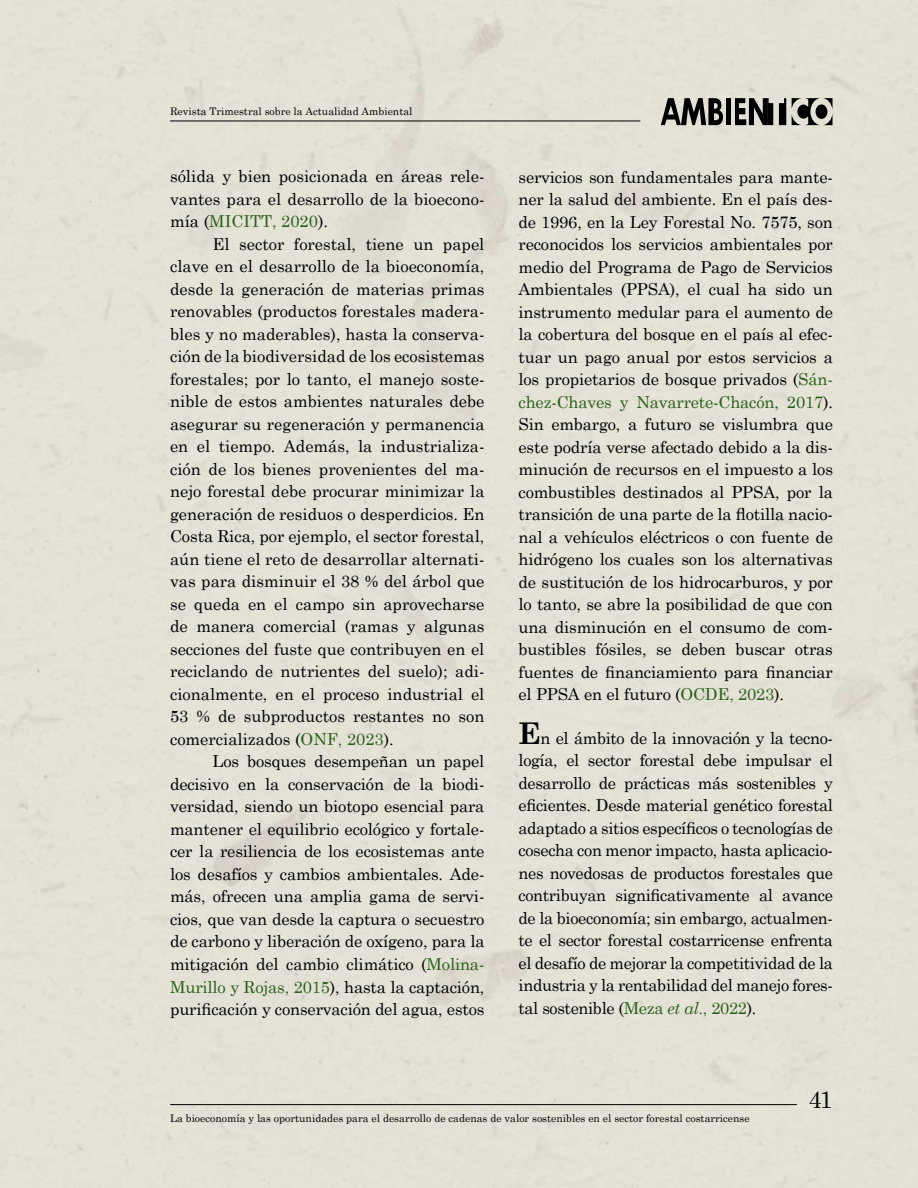
<style>
.page{position:relative;width:918px;height:1188px;background:#e4e2d5}
.page>*{position:absolute;margin:0;border:0;box-sizing:border-box;transform-origin:0 0}
.t1{font:24px "Century Schoolbook";color:#000}
.t2{font:16.5px/22.5px "Century Schoolbook";letter-spacing:-.01em;color:#000;text-align:justify}
.t3{font:10.5px "Century Schoolbook";color:#000}
.s1{color:#295f19}
.s2{font-weight:700;font-size:30px}
.s3{font-style:italic;color:#295f19}
</style>
<div class="page">
<hr style="left:170px;top:121px;width:470px;height:1px;background:#000">
<svg style="left:661px;top:98px;width:62px;height:27px;background:#5e5d58"></svg>
<div style="left:726px;top:98px;width:5px;height:27px;background:#000"></div>
<svg style="left:779px;top:98px;width:7px;height:27px"></svg>
<svg style="left:735px;top:98px;width:38px;height:27px"></svg>
<svg style="left:792px;top:98px;width:41px;height:27px"></svg>
<hr style="left:170px;top:1104px;width:627px;height:1px;background:#000">
<p class="t3" style="left:170px;top:105px;width:244px">Revista Trimestral sobre la Actualidad Ambiental</p>
<p class="t2" style="left:170px;top:165px;width:316px">sólida y bien posicionada en áreas rele&shy;vantes para el desarrollo de la bioecono&shy;mía (<span class="s1">MICITT, 2020</span>).</p>
<p class="t2" style="left:170px;top:232px;width:316px;text-indent:43px">El sector forestal, tiene un papel clave en el desarrollo de la bioeconomía, desde la generación de materias primas renovables (productos forestales madera&shy;bles y no maderables), hasta la conserva&shy;ción de la biodiversidad de los ecosistemas forestales; por lo tanto, el manejo soste&shy;nible de estos ambientes naturales debe asegurar su regeneración y permanencia en el tiempo. Además, la industrializa&shy;ción de los bienes provenientes del ma&shy;nejo forestal debe procurar minimizar la generación de residuos o desperdicios. En Costa Rica, por ejemplo, el sector forestal, aún tiene el reto de desarrollar alternati&shy;vas para disminuir el 38 % del árbol que se queda en el campo sin aprovecharse de manera comercial (ramas y algunas secciones del fuste que contribuyen en el reciclando de nutrientes del suelo); adi&shy;cionalmente, en el proceso industrial el 53 % de subproductos restantes no son comercializados (<span class="s1">ONF, 2023</span>).</p>
<p class="t2" style="left:170px;top:750px;width:316px;text-indent:43px">Los bosques desempeñan un papel decisivo en la conservación de la biodi&shy;versidad, siendo un biotopo esencial para mantener el equilibrio ecológico y fortale&shy;cer la resiliencia de los ecosistemas ante los desafíos y cambios ambientales. Ade&shy;más, ofrecen una amplia gama de servi&shy;cios, que van desde la captura o secuestro de carbono y liberación de oxígeno, para la mitigación del cambio climático (<span class="s1">Molina-Murillo y Rojas, 2015</span>), hasta la captación, purificación y conservación del agua, estos</p>
<p class="t2" style="left:519px;top:165px;width:316px">servicios son fundamentales para mante&shy;ner la salud del ambiente. En el país des&shy;de 1996, en la Ley Forestal No. 7575, son reconocidos los servicios ambientales por medio del Programa de Pago de Servicios Ambientales (PPSA), el cual ha sido un instrumento medular para el aumento de la cobertura del bosque en el país al efec&shy;tuar un pago anual por estos servicios a los propietarios de bosque privados (<span class="s1">Sán&shy;chez-Chaves y Navarrete-Chacón, 2017</span>).<br>Sin embargo, a futuro se vislumbra que este podría verse afectado debido a la dis&shy;minución de recursos en el impuesto a los combustibles destinados al PPSA, por la transición de una parte de la flotilla nacio&shy;nal a vehículos eléctricos o con fuente de hidrógeno los cuales son los alternativas de sustitución de los hidrocarburos, y por lo tanto, se abre la posibilidad de que con una disminución en el consumo de com&shy;bustibles fósiles, se deben buscar otras fuentes de financiamiento para financiar el PPSA en el futuro (<span class="s1">OCDE, 2023</span>).</p>
<p class="t2" style="left:519px;top:726px;width:316px"><span class="s2">E</span>n el ámbito de la innovación y la tecno&shy;logía, el sector forestal debe impulsar el desarrollo de prácticas más sostenibles y eficientes. Desde material genético forestal adaptado a sitios específicos o tecnologías de cosecha con menor impacto, hasta aplicacio&shy;nes novedosas de productos forestales que contribuyan significativamente al avance de la bioeconomía; sin embargo, actualmen&shy;te el sector forestal costarricense enfrenta el desafío de mejorar la competitividad de la industria y la rentabilidad del manejo fores&shy;tal sostenible (<span class="s1">Meza</span> <span class="s3">et al</span><span class="s1">., 2022</span>).</p>
<h1 class="t1" style="left:809px;top:1085px;width:26px">41</h1>
<p class="t3" style="left:170px;top:1112px;width:581px">La bioeconomía y las oportunidades para el desarrollo de cadenas de valor sostenibles en el sector forestal costarricense</p>
</div>
